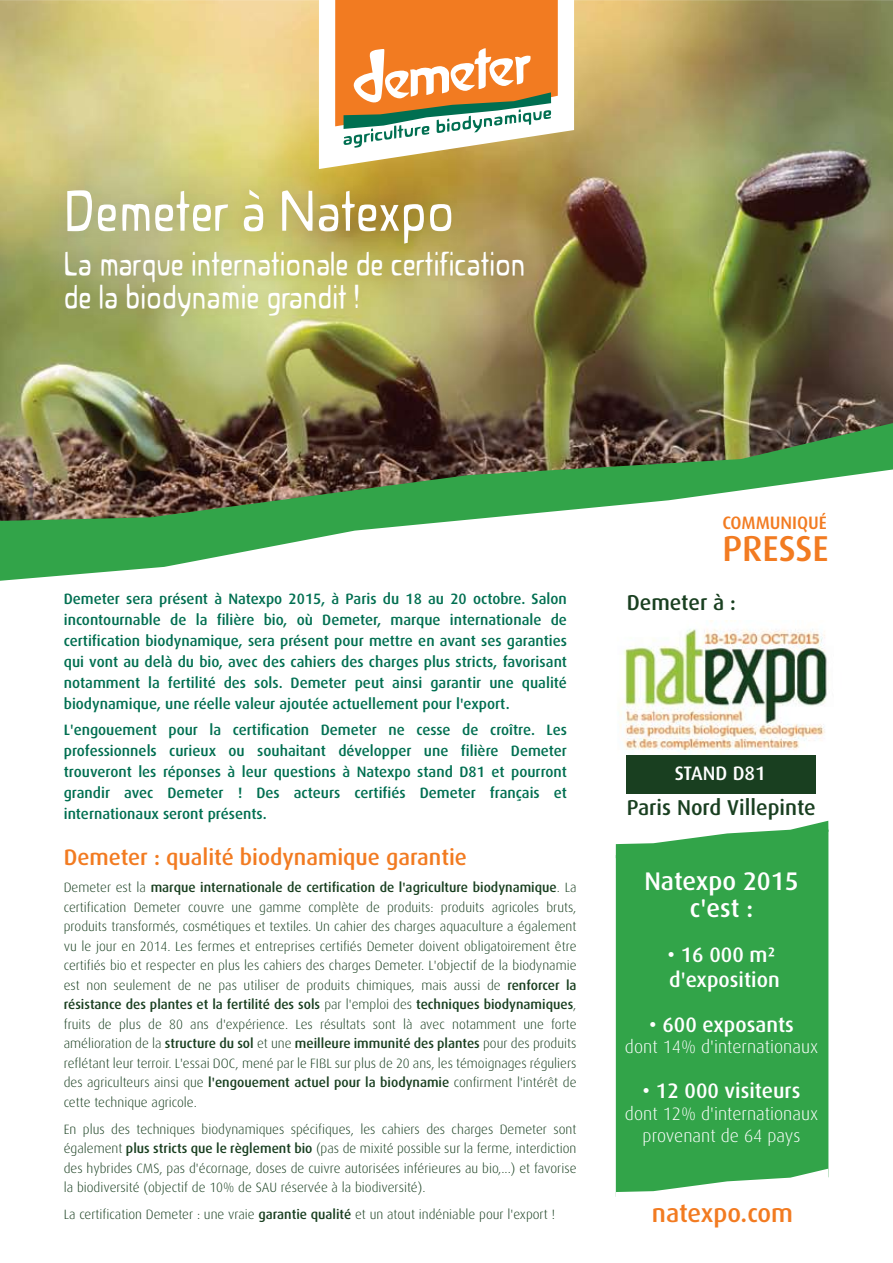
<style>
.page{position:relative;width:893px;height:1263px;background:#fff}
.page>*{position:absolute;margin:0;border:0;box-sizing:border-box;transform-origin:0 0}
.t1{font:60px "Novalis Light Condensed 97 Roman";color:#fff}
.t2{font:500 36px "Dax";color:#f27b21}
.t3{font:34.65px/33px "Novalis Light Condensed 97 Roman";color:#fff}
.t4{font:500 25.5px/27px "Dax";color:#fff;text-align:center}
.t5{font:500 25.5px "Dax";letter-spacing:-.005em;color:#f27b21}
.t6{font:500 22.5px "Dax";color:#f27b21}
.t7{font:500 21.6px "Dax";color:#193f20}
.t8{font:500 21px/25.2px "Dax";color:#fff}
.t9{font:500 19.5px "Dax";color:#fff}
.t10{font:300 18px/21.6px "Dax";color:#fff;text-align:center}
.t11{font:500 18px "Dax";color:#f27b21}
.t12{font:500 15px/21px "Dax";color:#006f51;text-align:justify}
.t13{font:300 13.5px/19.5px "Dax";color:#193f20;text-align:justify}
.s1{font-weight:500}
</style>
<div class="page">
<img style="left:0;top:0;width:893px;height:420px">
<svg style="left:319px;top:0;width:255px;height:169px"></svg>
<svg style="left:0;top:420px;width:893px;height:161px"></svg>
<img style="left:41px;top:223px;width:507px;height:181px">
<img style="left:619px;top:620px;width:208px;height:144px">
<div style="left:616px;top:858px;width:212px;height:311px;background:#32a449"></div>
<svg style="left:616px;top:821px;width:212px;height:37px"></svg>
<svg style="left:616px;top:1169px;width:211px;height:23px"></svg>
<img style="left:41px;top:158px;width:436px;height:151px">
<div style="left:627px;top:755px;width:189px;height:39px;background:#193f20"></div>
<p class="t1" style="left:64px;top:178px;width:392px">Demeter à Natexpo</p>
<p class="t3" style="left:64px;top:247px;width:463px">La marque internationale de certification de la biodynamie grandit !</p>
<p class="t12" style="left:64px;top:589px;width:505px">Demeter sera présent à Natexpo 2015, à Paris du 18 au 20 octobre. Salon incontournable de la filière bio, où Demeter, marque internationale de certification biodynamique, sera présent pour mettre en avant ses garanties qui vont au delà du bio, avec des cahiers des charges plus stricts, favorisant notamment la fertilité des sols. Demeter peut ainsi garantir une qualité biodynamique, une réelle valeur ajoutée actuellement pour l'export.</p>
<p class="t12" style="left:64px;top:719px;width:505px">L'engouement pour la certification Demeter ne cesse de croître. Les professionnels curieux ou souhaitant développer une filière Demeter trouveront les réponses à leur questions à Natexpo stand D81 et pourront grandir avec Demeter ! Des acteurs certifiés Demeter français et internationaux seront présents.</p>
<p class="t6" style="left:64px;top:845px;width:405px">Demeter : qualité biodynamique garantie</p>
<p class="t13" style="left:64px;top:878px;width:514px">Demeter est la <span class="s1">marque internationale de certification de l'agriculture biodynamique</span>. La certification Demeter couvre une gamme complète de produits: produits agricoles bruts, produits transformés, cosmétiques et textiles. Un cahier des charges aquaculture a également vu le jour en 2014. Les fermes et entreprises certifiés Demeter doivent obligatoirement être certifiés bio et respecter en plus les cahiers des charges Demeter. L'objectif de la biodynamie est non seulement de ne pas utiliser de produits chimiques, mais aussi de <span class="s1">renforcer la résistance des plantes et la fertilité des sols</span> par l'emploi des <span class="s1">techniques biodynamiques</span>, fruits de plus de 80 ans d'expérience. Les résultats sont là avec notamment une forte amélioration de la <span class="s1">structure du sol</span> et une <span class="s1">meilleure immunité des plantes</span> pour des produits reflétant leur terroir. L'essai DOC, mené par le FIBL sur plus de 20 ans, les témoignages réguliers des agriculteurs ainsi que <span class="s1">l'engouement actuel pour la biodynamie</span> confirment l'intérêt de cette technique agricole.</p>
<p class="t13" style="left:64px;top:1119px;width:514px">En plus des techniques biodynamiques spécifiques, les cahiers des charges Demeter sont également <span class="s1">plus stricts que le règlement bio</span> (pas de mixité possible sur la ferme, interdiction des hybrides CMS, pas d'écornage, doses de cuivre autorisées inférieures au bio,...) et favorise la biodiversité (objectif de 10% de SAU réservée à la biodiversité).</p>
<p class="t13" style="left:64px;top:1205px;width:493px">La certification Demeter : une vraie <span class="s1">garantie qualité</span> et un atout indéniable pour l'export !</p>
<p class="t11" style="left:722px;top:513px;width:106px">COMMUNIQUÉ</p>
<p class="t2" style="left:722px;top:528px;width:108px">PRESSE</p>
<p class="t7" style="left:627px;top:590px;width:111px">Demeter à :</p>
<p class="t9" style="left:675px;top:762px;width:93px">STAND D81</p>
<p class="t7" style="left:627px;top:795px;width:191px">Paris Nord Villepinte</p>
<p class="t4" style="left:644px;top:867px;width:156px">Natexpo 2015 c'est :</p>
<p class="t8" style="left:668px;top:942px;width:114px">• 16 000 m² d'exposition</p>
<p class="t8" style="left:649px;top:1012px;width:146px">• 600 exposants</p>
<p class="t10" style="left:625px;top:1036px;width:195px">dont 14% d'internationaux</p>
<p class="t8" style="left:643px;top:1079px;width:159px">• 12 000 visiteurs</p>
<p class="t10" style="left:625px;top:1103px;width:195px">dont 12% d'internationaux provenant de 64 pays</p>
<p class="t5" style="left:652px;top:1199px;width:143px">natexpo.com</p>
</div>
